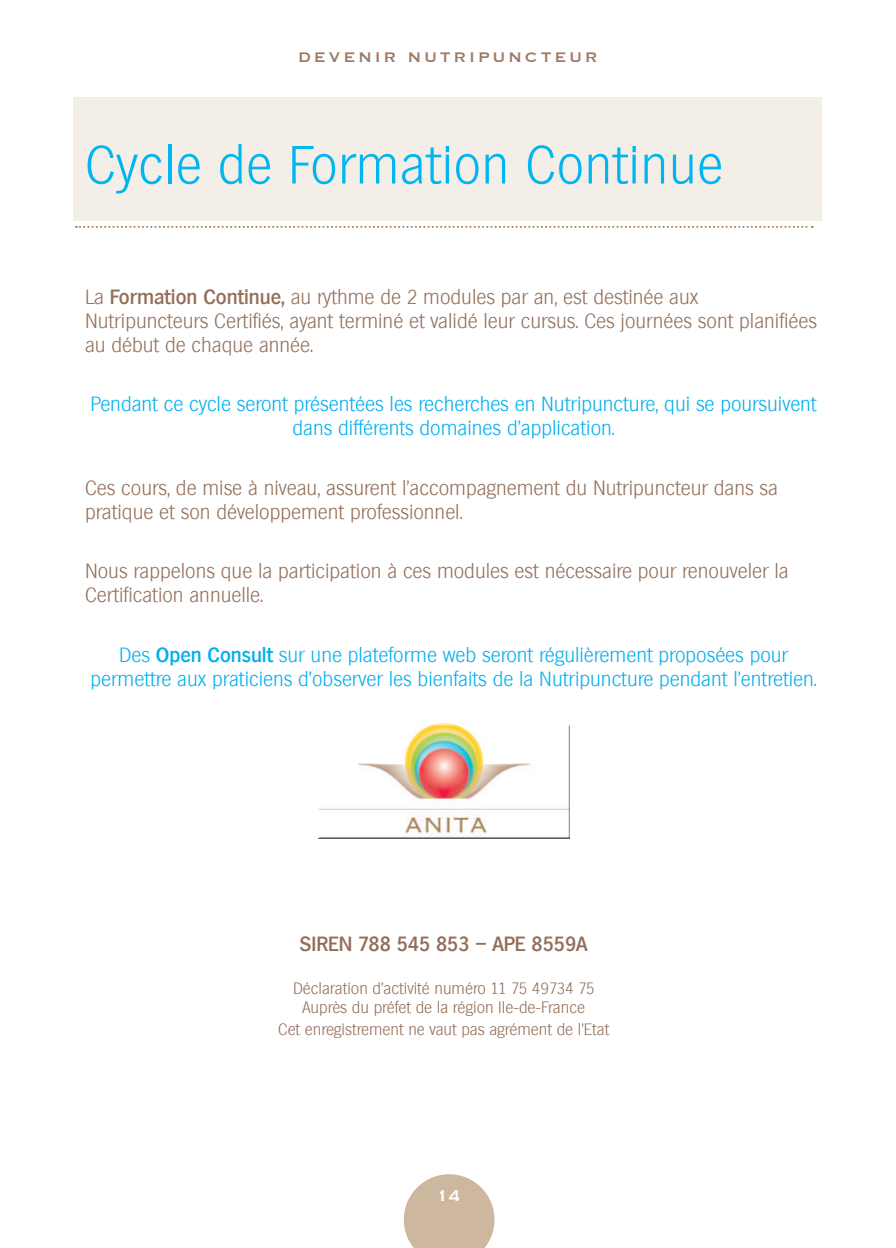
<style>
.page{position:relative;width:896px;height:1248px;background:#fff}
.page>*{position:absolute;margin:0;border:0;box-sizing:border-box;transform-origin:0 0}
.t1{font:200 52px "Hamburg";letter-spacing:.01em;color:#00b6f0}
.t2{font:200 20px/24px "Hamburg";color:#926e58}
.t3{font:200 20px/24px "Hamburg";color:#00aeef;text-align:center}
.t4{font:500 20px "Hamburg";color:#926e58}
.t5{font:20px "Copperplate";color:#fff}
.t6{font:18px "Copperplate";letter-spacing:.15em;color:#9c7a64}
.t7{font:200 16px/19.2px "Hamburg";color:#926e58;text-align:center}
.s1{font-weight:500}
</style>
<div class="page">
<svg style="left:404px;top:1174px;width:90px;height:73px;background:#d4c3ad"></svg>
<div style="left:74px;top:97px;width:748px;height:123px;background:#f4eee8"></div>
<svg style="left:76px;top:226px;width:737px;height:2px"></svg>
<div style="left:318px;top:723px;width:252px;height:117px;background:#231f20;opacity:.75"></div>
<p class="t6" style="left:298px;top:45px;width:301px">DEVENIR NUTRIPUNCTEUR</p>
<h1 class="t1" style="left:85px;top:131px;width:639px">Cycle de Formation Continue</h1>
<p class="t2" style="left:85px;top:285px;width:733px">La <span class="s1">Formation Continue,</span> au rythme de 2 modules par an, est destinée aux<br>Nutripuncteurs Certifiés, ayant terminé et validé leur cursus. Ces journées sont planifiées au début de chaque année.</p>
<p class="t3" style="left:91px;top:392px;width:727px">Pendant ce cycle seront présentées les recherches en Nutripuncture, qui se poursuivent dans différents domaines d’application.</p>
<p class="t2" style="left:85px;top:475px;width:694px">Ces cours, de mise à niveau, assurent l’accompagnement du Nutripuncteur dans sa pratique et son développement professionnel.</p>
<p class="t2" style="left:85px;top:559px;width:705px">Nous rappelons que la participation à ces modules est nécessaire pour renouveler la<br>Certification annuelle.</p>
<p class="t3" style="left:90px;top:642px;width:728px">Des <span class="s1">Open Consult</span> sur une plateforme web seront régulièrement proposées pour permettre aux praticiens d’observer les bienfaits de la Nutripuncture pendant l’entretien.</p>
<p class="t4" style="left:300px;top:930px;width:289px">SIREN 788 545 853 – APE 8559A</p>
<p class="t7" style="left:293px;top:978px;width:303px">Déclaration d’activité numéro 11 75 49734 75<br>Auprès du préfet de la région Ile-de-France</p>
<p class="t7" style="left:278px;top:1019px;width:333px">Cet enregistrement ne vaut pas agrément de l’Etat</p>
<p class="t5" style="left:436px;top:1182px;width:26px">14</p>
</div>
